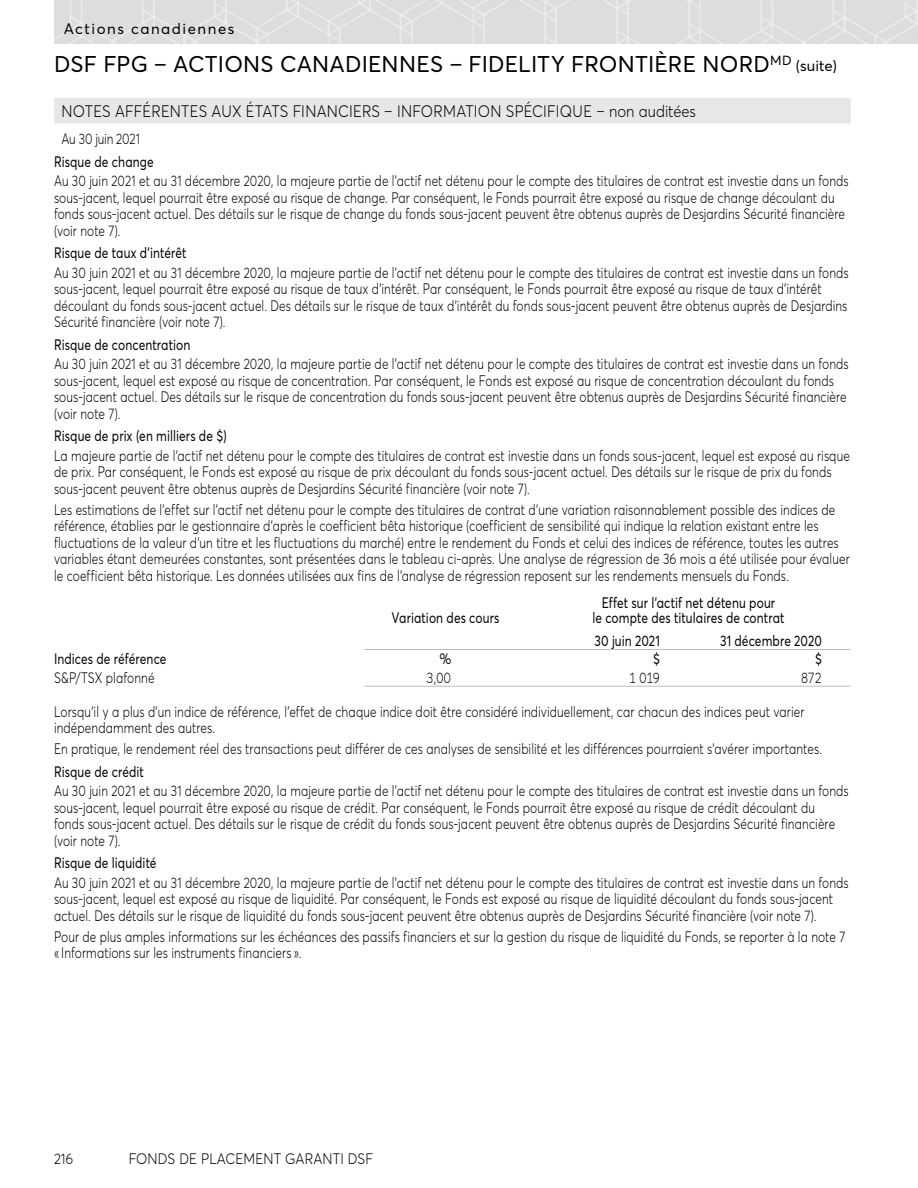
<style>
.page{position:relative;width:918px;height:1188px;background:#fff}
.page>*{position:absolute;margin:0;border:0;box-sizing:border-box;transform-origin:0 0}
.t1{font:22.5px "Averta";letter-spacing:.01em;color:#000}
.t2{font:300 16.5px "Averta";letter-spacing:.015em;color:#000;scale:.9 1}
.t3{font:300 15px/16.5px "Averta";letter-spacing:.005em;color:#000;scale:.8 1}
.t4{font:15px/18px "Averta";letter-spacing:.01em;color:#000;text-align:right;scale:.8 1}
.t5{font:300 15px "Averta";letter-spacing:.005em;color:#000;scale:.9 1}
.t6{font:15px "Averta";letter-spacing:.1em;color:#000}
.s1{font-size:15px}
</style>
<div class="page">
<div style="left:54px;top:0;width:864px;height:44px;background:#dcddde"></div>
<img style="left:54px;top:0;width:864px;height:43px">
<div style="left:54px;top:98px;width:796px;height:25px;background:#e6e7e8"></div>
<hr style="left:364px;top:686px;width:162px;height:1px;background:#bcbec0">
<hr style="left:526px;top:686px;width:162px;height:1px;background:#bcbec0">
<hr style="left:688px;top:686px;width:162px;height:1px;background:#bcbec0">
<hr style="left:364px;top:649px;width:162px;height:1px;background:#bcbec0">
<hr style="left:526px;top:649px;width:162px;height:1px;background:#bcbec0">
<hr style="left:688px;top:649px;width:162px;height:1px;background:#bcbec0">
<p class="t6" style="left:64px;top:19px;width:172px">Actions canadiennes</p>
<h1 class="t1" style="left:54px;top:50px;width:784px">DSF FPG – ACTIONS CANADIENNES – FIDELITY FRONTIÈRE NORD<sup>MD</sup> <span class="s1">(suite)</span></h1>
<h4 class="t2" style="left:62px;top:101px;width:706px">NOTES AFFÉRENTES AUX ÉTATS FINANCIERS – INFORMATION SPÉCIFIQUE – non auditées</h4>
<p class="t3" style="left:62px;top:131px;width:100px">Au 30 juin 2021</p>
<p class="t4" style="left:54px;top:153px;width:126px">Risque de change</p>
<p class="t3" style="left:54px;top:173px;width:995px">Au 30 juin 2021 et au 31 décembre 2020, la majeure partie de l’actif net détenu pour le compte des titulaires de contrat est investie dans un fonds sous-jacent, lequel pourrait être exposé au risque de change. Par conséquent, le Fonds pourrait être exposé au risque de change découlant du fonds sous-jacent actuel. Des détails sur le risque de change du fonds sous-jacent peuvent être obtenus auprès de Desjardins Sécurité financière (voir note 7).</p>
<p class="t4" style="left:54px;top:244px;width:167px">Risque de taux d’intérêt</p>
<p class="t3" style="left:54px;top:264px;width:995px">Au 30 juin 2021 et au 31 décembre 2020, la majeure partie de l’actif net détenu pour le compte des titulaires de contrat est investie dans un fonds sous-jacent, lequel pourrait être exposé au risque de taux d’intérêt. Par conséquent, le Fonds pourrait être exposé au risque de taux d’intérêt découlant du fonds sous-jacent actuel. Des détails sur le risque de taux d’intérêt du fonds sous-jacent peuvent être obtenus auprès de Desjardins Sécurité financière (voir note 7).</p>
<p class="t4" style="left:54px;top:336px;width:172px">Risque de concentration</p>
<p class="t3" style="left:54px;top:356px;width:995px">Au 30 juin 2021 et au 31 décembre 2020, la majeure partie de l’actif net détenu pour le compte des titulaires de contrat est investie dans un fonds sous-jacent, lequel est exposé au risque de concentration. Par conséquent, le Fonds est exposé au risque de concentration découlant du fonds sous-jacent actuel. Des détails sur le risque de concentration du fonds sous-jacent peuvent être obtenus auprès de Desjardins Sécurité financière (voir note 7).</p>
<p class="t4" style="left:54px;top:427px;width:217px">Risque de prix (en milliers de $)</p>
<p class="t3" style="left:54px;top:447px;width:996px">La majeure partie de l’actif net détenu pour le compte des titulaires de contrat est investie dans un fonds sous-jacent, lequel est exposé au risque de prix. Par conséquent, le Fonds est exposé au risque de prix découlant du fonds sous-jacent actuel. Des détails sur le risque de prix du fonds sous-jacent peuvent être obtenus auprès de Desjardins Sécurité financière (voir note 7).</p>
<p class="t3" style="left:54px;top:501px;width:996px">Les estimations de l’effet sur l’actif net détenu pour le compte des titulaires de contrat d’une variation raisonnablement possible des indices de référence, établies par le gestionnaire d’après le coefficient bêta historique (coefficient de sensibilité qui indique la relation existant entre les fluctuations de la valeur d’un titre et les fluctuations du marché) entre le rendement du Fonds et celui des indices de référence, toutes les autres variables étant demeurées constantes, sont présentées dans le tableau ci-après. Une analyse de régression de 36 mois a été utilisée pour évaluer le coefficient bêta historique. Les données utilisées aux fins de l’analyse de régression reposent sur les rendements mensuels du Fonds.</p>
<p class="t4" style="left:392px;top:608px;width:136px">Variation des cours</p>
<p class="t4" style="left:592px;top:595px;width:242px;line-height:15px;text-align:center">Effet sur l’actif net détenu pour<br>le compte des titulaires de contrat</p>
<p class="t4" style="left:54px;top:650px;width:142px">Indices de référence</p>
<p class="t4" style="left:440px;top:650px;width:16px">%</p>
<p class="t4" style="left:595px;top:632px;width:83px">30 juin 2021 $</p>
<p class="t4" style="left:720px;top:632px;width:129px">31 décembre 2020 $</p>
<p class="t3" style="left:54px;top:670px;width:127px">S&amp;P/TSX plafonné</p>
<p class="t3" style="left:426px;top:670px;width:32px">3,00</p>
<p class="t3" style="left:629px;top:670px;width:40px">1 019</p>
<p class="t3" style="left:801px;top:670px;width:27px">872</p>
<p class="t3" style="left:54px;top:703px;width:940px">Lorsqu’il y a plus d’un indice de référence, l’effet de chaque indice doit être considéré individuellement, car chacun des indices peut varier indépendamment des autres.</p>
<p class="t3" style="left:54px;top:740px;width:962px">En pratique, le rendement réel des transactions peut différer de ces analyses de sensibilité et les différences pourraient s’avérer importantes.</p>
<p class="t4" style="left:54px;top:762px;width:114px">Risque de crédit</p>
<p class="t3" style="left:54px;top:782px;width:995px">Au 30 juin 2021 et au 31 décembre 2020, la majeure partie de l’actif net détenu pour le compte des titulaires de contrat est investie dans un fonds sous-jacent, lequel pourrait être exposé au risque de crédit. Par conséquent, le Fonds pourrait être exposé au risque de crédit découlant du fonds sous-jacent actuel. Des détails sur le risque de crédit du fonds sous-jacent peuvent être obtenus auprès de Desjardins Sécurité financière (voir note 7).</p>
<p class="t4" style="left:54px;top:854px;width:130px">Risque de liquidité</p>
<p class="t3" style="left:54px;top:874px;width:995px">Au 30 juin 2021 et au 31 décembre 2020, la majeure partie de l’actif net détenu pour le compte des titulaires de contrat est investie dans un fonds sous-jacent, lequel est exposé au risque de liquidité. Par conséquent, le Fonds est exposé au risque de liquidité découlant du fonds sous-jacent actuel. Des détails sur le risque de liquidité du fonds sous-jacent peuvent être obtenus auprès de Desjardins Sécurité financière (voir note 7).</p>
<p class="t3" style="left:54px;top:928px;width:991px">Pour de plus amples informations sur les échéances des passifs financiers et sur la gestion du risque de liquidité du Fonds, se reporter à la note 7 « Informations sur les instruments financiers ».</p>
<p class="t5" style="left:54px;top:1149px;width:23px">216</p>
<p class="t5" style="left:129px;top:1149px;width:273px">FONDS DE PLACEMENT GARANTI DSF</p>
</div>
